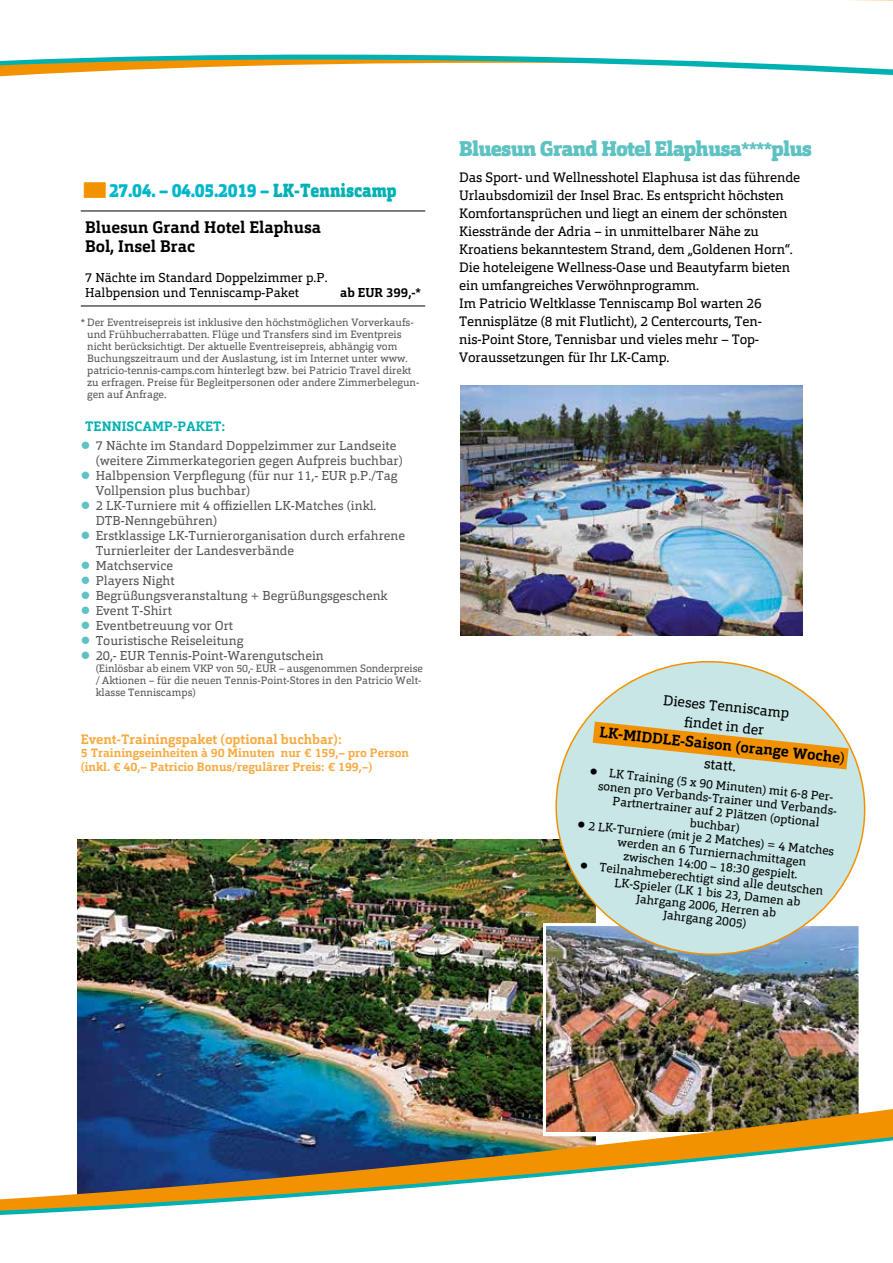
<style>
.page{position:relative;width:893px;height:1263px;background:#fff}
.page>*{position:absolute;margin:0;border:0;box-sizing:border-box;transform-origin:0 0}
.t1{font:900 21px "Orgon Slab";letter-spacing:-.04em;color:#5fc2c2}
.t2{font:900 18.75px "Orgon Slab";color:#00b7c9;scale:.88 1}
.t3{font:700 16.5px/19.5px "Orgon Slab";color:#000}
.t4{font:700 15px "Orgon Slab";color:#000}
.t5{font:14.25px/19.5px "Orgon Slab";color:#000;text-align:center}
.t6{font:13.5px/18px "Orgon Slab";letter-spacing:-.01em;color:#000}
.t7{font:700 13.5px "Orgon Slab";color:#f7aa41}
.t8{font:700 13.5px "Orgon Slab";letter-spacing:.01em;color:#00b1b3}
.t9{font:12.75px/15px "Orgon Slab";color:#565757}
.t10{font:12.75px/15px "Orgon Slab";color:#000}
.t11{font:700 12.75px "Orgon Slab";color:#000}
.t12{font:12px/13.5px "Orgon Slab";color:#000;text-align:center}
.t13{font:700 12px/13.5px "Orgon Slab";color:#f7aa41}
.t14{font:10.5px/12px "Orgon Slab";color:#565757}
.s1{color:#f39200}
.s2{color:#00b1b3}
.s3{color:#5fc2c2}
.s4{font-size:19.5px}
.s5{font-weight:400}
</style>
<div class="page">
<img style="left:77px;top:840px;width:470px;height:269px">
<img style="left:547px;top:962px;width:310px;height:147px">
<hr style="left:81px;top:211px;width:344px;height:1px;background:#000">
<hr style="left:81px;top:306px;width:344px;height:1px;background:#000">
<svg style="left:0;top:0;width:893px;height:77px"></svg>
<img style="left:77px;top:1109px;width:816px;height:26px">
<img style="left:77px;top:1135px;width:816px;height:5px">
<svg style="left:0;top:1140px;width:893px;height:75px"></svg>
<img style="left:460px;top:385px;width:343px;height:251px">
<svg style="left:547px;top:661px;width:319px;height:301px"></svg>
<svg style="left:593px;top:722px;width:256px;height:47px;background:#dbc07d"></svg>
<svg style="left:578px;top:822px;width:7px;height:6px"></svg>
<h2 class="t2" style="left:81px;top:178px;width:361px"><span class="s1">■</span>27.04. – 04.05.2019 – <span class="s2">LK-Tenniscamp</span></h2>
<h3 class="t3" style="left:85px;top:217px;width:238px">Bluesun Grand Hotel Elaphusa<br>Bol, Insel Brac</h3>
<p class="t10" style="left:85px;top:270px;width:244px">7 Nächte im Standard Doppelzimmer p.P.<br>Halbpension und Tenniscamp-Paket</p>
<p class="t11" style="left:340px;top:284px;width:82px">ab EUR 399,-*</p>
<p class="t14" style="left:87px;top:316px;width:334px;text-indent:-6px">* Der Eventreisepreis ist inklusive den höchstmöglichen Vorverkaufs&shy;und Frühbucherrabatten. Flüge und Transfers sind im Eventpreis nicht berücksichtigt. Der aktuelle Eventreisepreis, abhängig vom Buchungszeitraum und der Auslastung, ist im Internet unter www. patricio-tennis-camps.com hinterlegt bzw. bei Patricio Travel direkt zu erfragen. Preise für Begleitpersonen oder andere Zimmerbelegun&shy;gen auf Anfrage.</p>
<p class="t8" style="left:85px;top:418px;width:142px">TENNISCAMP-PAKET:</p>
<p class="t9" style="left:96px;top:438px;width:309px;text-indent:-15px"><span class="s3">●</span> 7 Nächte im Standard Doppelzimmer zur Landseite (weitere Zimmerkategorien gegen Aufpreis buchbar)</p>
<p class="t9" style="left:96px;top:468px;width:303px;text-indent:-15px"><span class="s3">●</span> Halbpension Verpflegung (für nur 11,- EUR p.P./Tag<br>Vollpension plus buchbar)</p>
<p class="t9" style="left:96px;top:498px;width:282px;text-indent:-15px"><span class="s3">●</span> 2 LK-Turniere mit 4 offiziellen LK-Matches (inkl.<br>DTB-Nenngebühren)</p>
<p class="t9" style="left:96px;top:528px;width:311px;text-indent:-15px"><span class="s3">●</span> Erstklassige LK-Turnierorganisation durch erfahrene<br>Turnierleiter der Landesverbände</p>
<p class="t9" style="left:81px;top:558px;width:94px"><span class="s3">●</span> Matchservice</p>
<p class="t9" style="left:81px;top:573px;width:95px"><span class="s3">●</span> Players Night</p>
<p class="t9" style="left:81px;top:588px;width:308px"><span class="s3">●</span> Begrüßungsveranstaltung + Begrüßungsgeschenk</p>
<p class="t9" style="left:81px;top:603px;width:93px"><span class="s3">●</span> Event T-Shirt</p>
<p class="t9" style="left:81px;top:618px;width:154px"><span class="s3">●</span> Eventbetreuung vor Ort</p>
<p class="t9" style="left:81px;top:633px;width:164px"><span class="s3">●</span> Touristische Reiseleitung</p>
<p class="t9" style="left:81px;top:648px;width:245px"><span class="s3">●</span> 20,- EUR Tennis-Point-Warengutschein</p>
<p class="t14" style="left:96px;top:663px;width:329px">(Einlösbar ab einem VKP von 50,- EUR – ausgenommen Sonderpreise / Aktionen – für die neuen Tennis-Point-Stores in den Patricio Welt&shy;klasse Tenniscamps)</p>
<p class="t7" style="left:81px;top:730px;width:262px">Event-Trainingspaket (optional buchbar):</p>
<p class="t13" style="left:81px;top:746px;width:330px">5 Trainingseinheiten à 90 Minuten nur € 159,– pro Person (inkl. € 40,– Patricio Bonus/regulärer Preis: € 199,–)</p>
<h1 class="t1" style="left:459px;top:135px;width:354px">Bluesun Grand Hotel Elaphusa<span class="s4">****</span>plus</h1>
<p class="t6" style="left:459px;top:168px;width:343px">Das Sport- und Wellnesshotel Elaphusa ist das führende Urlaubsdomizil der Insel Brac. Es entspricht höchsten Komfortansprüchen und liegt an einem der schönsten Kiesstrände der Adria – in unmittelbarer Nähe zu Kroatiens bekanntestem Strand, dem „Goldenen Horn“.<br>Die hoteleigene Wellness-Oase und Beautyfarm bieten ein umfangreiches Verwöhnprogramm.<br>Im Patricio Weltklasse Tenniscamp Bol warten 26<br>Tennisplätze (8 mit Flutlicht), 2 Centercourts, Ten&shy;nis-Point Store, Tennisbar und vieles mehr – Top-Voraussetzungen für Ihr LK-Camp.</p>
<h3 class="t5" style="left:664px;top:690px;width:128px;rotate:6deg">Dieses Tenniscamp fi ndet in der</h3>
<h3 class="t4" style="left:601px;top:722px;width:248px;rotate:6deg">LK-MIDDLE-Saison (orange Woche<span class="s5">)</span></h3>
<h3 class="t5" style="left:705px;top:753px;width:33px;rotate:6deg">statt.</h3>
<p class="t12" style="left:591px;top:764px;width:249px;rotate:6deg">● LK Training (5 x 90 Minuten) mit 6-8 Per-</p>
<p class="t12" style="left:599px;top:779px;width:244px;rotate:6deg">sonen pro Verbands-Trainer und Verbands-</p>
<p class="t12" style="left:613px;top:794px;width:209px;rotate:6deg">Partnertrainer auf 2 Plätzen (optional</p>
<p class="t12" style="left:591px;top:805px;width:249px;rotate:6deg">buchbar)<br>2 LK-Turniere (mit je 2 Matches) = 4 Matches werden an 6 Turniernachmittagen<br>zwischen 14:00 – 18:30 gespielt.</p>
<p class="t12" style="left:581px;top:858px;width:246px;rotate:6deg">● Teilnahmeberechtigt sind alle deutschen</p>
<p class="t12" style="left:615px;top:876px;width:188px;rotate:6deg">LK-Spieler (LK 1 bis 23, Damen ab</p>
<p class="t12" style="left:637px;top:892px;width:142px;rotate:6deg">Jahrgang 2006, Herren ab</p>
<p class="t12" style="left:664px;top:908px;width:85px;rotate:6deg">Jahrgang 2005)</p>
</div>
